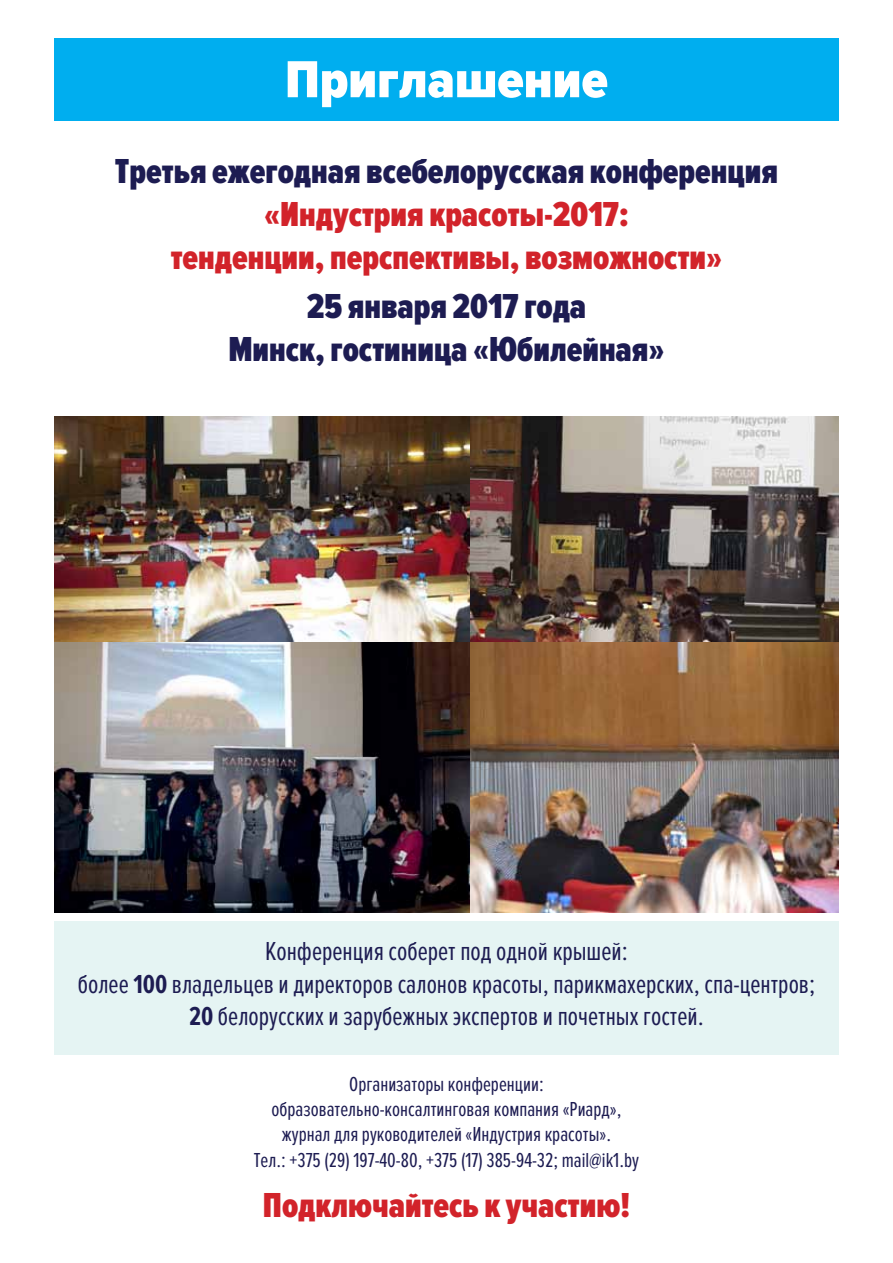
<style>
.page{position:relative;width:893px;height:1263px;background:#fff}
.page>*{position:absolute;margin:0;border:0;box-sizing:border-box;transform-origin:0 0}
.t1{font:900 54px "Proxima Nova Cond";color:#fff}
.t2{font:900 36px/43.2px "Proxima Nova Ex Cn";color:#1d1c52;text-align:center}
.t3{font:900 36px/43.2px "Proxima Nova Ex Cn";color:#d2232a;text-align:center}
.t4{font:27px/32.4px "Proxima Nova Ex Cn";color:#1d1c52;text-align:center}
.t5{font:21px/25.2px "Proxima Nova Ex Cn";color:#1d1c52;text-align:center}
.s1{font-weight:700}
</style>
<div class="page">
<div style="left:54px;top:921px;width:785px;height:133px;background:#e5f4f3"></div>
<div style="left:54px;top:38px;width:785px;height:82px;background:#00aeef"></div>
<img style="left:54px;top:417px;width:416px;height:225px">
<img style="left:54px;top:642px;width:416px;height:270px">
<img style="left:470px;top:417px;width:369px;height:495px">
<h1 class="t1" style="left:285px;top:49px;width:324px">Приглашение</h1>
<h2 class="t2" style="left:115px;top:151px;width:664px">Третья ежегодная всебелорусская конференция</h2>
<h2 class="t3" style="left:171px;top:194px;width:553px">«Индустрия красоты-2017:<br>тенденции, перспективы, возможности»</h2>
<h2 class="t2" style="left:228px;top:285px;width:438px">25 января 2017 года<br>Минск, гостиница «Юбилейная»</h2>
<p class="t4" style="left:78px;top:936px;width:739px">Конференция соберет под одной крышей:<br>более <span class="s1">100</span> владельцев и директоров салонов красоты, парикмахерских, спа-центров;<br><span class="s1">20</span> белорусских и зарубежных экспертов и почетных гостей.</p>
<p class="t5" style="left:254px;top:1072px;width:387px">Организаторы конференции: образовательно-консалтинговая компания «Риард», журнал для руководителей «Индустрия красоты».<br>Тел.: +375 (29) 197-40-80, +375 (17) 385-94-32; mail@ik1.by</p>
<h2 class="t3" style="left:263px;top:1185px;width:369px">Подключайтесь к участию!</h2>
</div>
